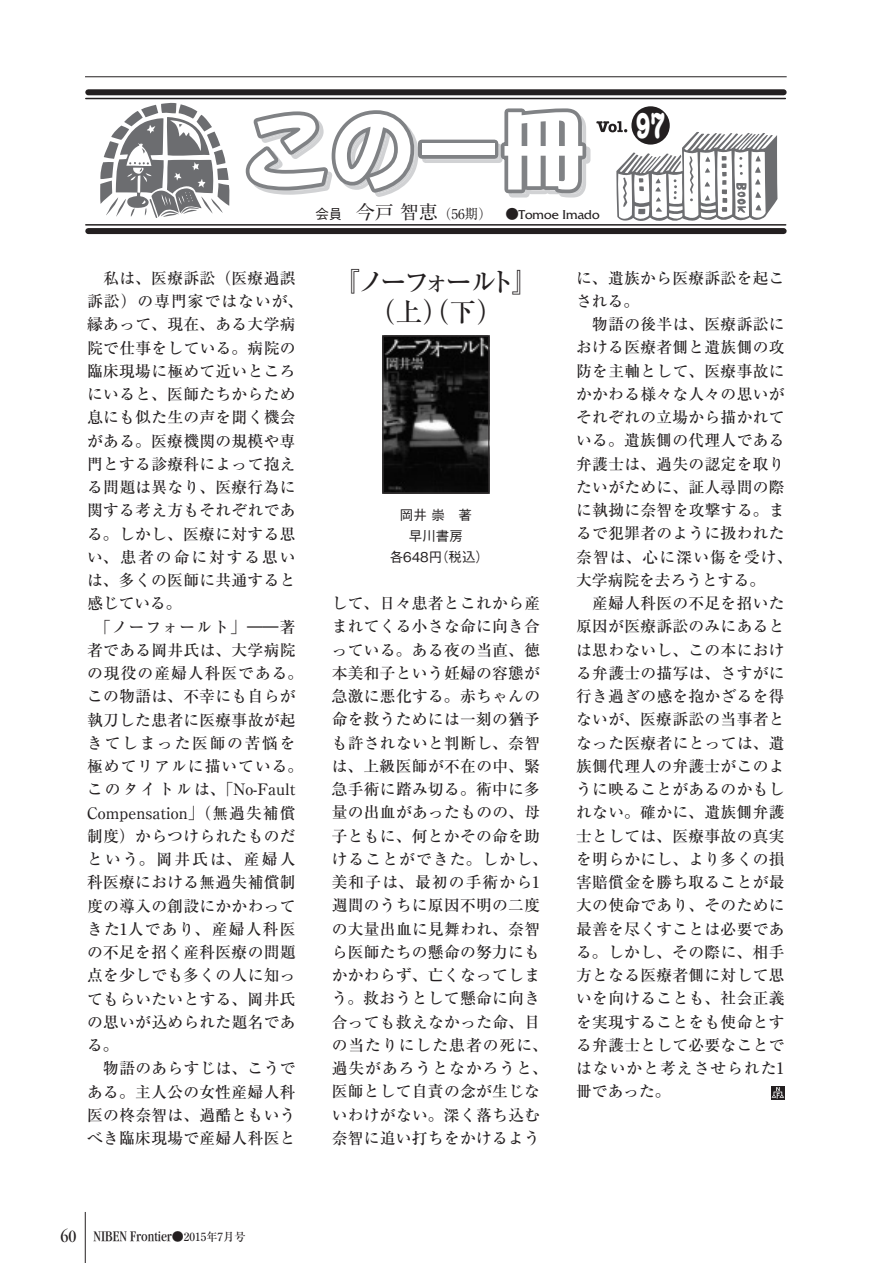
<style>
.page{position:relative;width:893px;height:1263px;background:#fff}
.page>*{position:absolute;margin:0;border:0;box-sizing:border-box;transform-origin:0 0}
.t1{font:700 37.5px "American Typewriter";color:#fff;scale:.6 1}
.t2{font:27px/30px "Ryumin Pro Medium 90 pv RKSJ H";letter-spacing:-.175em;color:#231f20;text-align:center}
.t3{font:15.75px/23.2px "Ryumin Pro Medium 90 pv RKSJ H";letter-spacing:.02em;color:#231f20}
.t4{font:15.75px "Ryumin Pro Medium 90 pv RKSJ H";letter-spacing:.065em;color:#231f20}
.t5{font:15.75px "Ryumin Pro Medium 90 pv RKSJ H";color:#231f20}
.t6{font:15.75px "Ryumin Pro Medium 90 pv RKSJ H";letter-spacing:.13em;color:#231f20}
.t7{font:15.75px "Ryumin Pro Medium 90 pv RKSJ H";letter-spacing:.08em;color:#231f20}
.t8{font:15.75px "Ryumin Pro Medium 90 pv RKSJ H";letter-spacing:.125em;color:#231f20}
.t9{font:15.75px "Ryumin Pro Medium 90 pv RKSJ H";letter-spacing:.075em;color:#231f20}
.t10{font:15.75px "Ryumin Pro Medium 90 pv RKSJ H";letter-spacing:.11em;color:#231f20}
.t11{font:15.75px "Ryumin Pro Medium 90 pv RKSJ H";letter-spacing:.135em;color:#231f20}
.t12{font:condensed 15px "Garamond";color:#231f20}
.t13{font:13.5px "Friz Quadrata";color:#231f20}
.t14{font:13.5px/21px "Gothic BBB Pro Medium 90 pv RKSJ H";color:#231f20;text-align:center}
.s1{font-family:"Gothic BBB Pro Medium 90 pv RKSJ H"}
.s2{font-family:"Ryumin Pro Regular 90 pv RKSJ H";font-size:18.9px}
.s3{font-family:"Ryumin Pro Regular 90 pv RKSJ H"}
.s4{font-size:18px}
.s5{font-family:"Ryumin Pro Medium 90 pv RKSJ H";font-stretch:normal;font-size:12px}
.s6{font-family:"Ryumin Pro Medium 90 pv RKSJ H";font-stretch:normal;font-size:11.25px}
</style>
<div class="page">
<hr style="left:85px;top:1212px;width:1px;height:51px;background:#231f20">
<hr style="left:86px;top:98px;width:699px;height:1px;background:#231f20">
<div style="left:88px;top:89px;width:696px;height:6px;background:#231f20"></div>
<div style="left:88px;top:228px;width:696px;height:6px;background:#231f20"></div>
<hr style="left:86px;top:224px;width:700px;height:2px;background:#231f20">
<svg style="left:100px;top:102px;width:130px;height:116px"></svg>
<svg style="left:245px;top:108px;width:345px;height:90px"></svg>
<div style="left:771px;top:1086px;width:13px;height:13px;background:#231f20"></div>
<svg style="left:771px;top:1087px;width:13px;height:11px"></svg>
<hr style="left:85px;top:77px;width:702px;height:1px;background:#231f20">
<img style="left:385px;top:338px;width:102px;height:153px">
<div style="left:383px;top:336px;width:106px;height:157px;border:1px solid #231f20"></div>
<div style="left:631px;top:106px;width:39px;height:39px;background:#231f20;border-radius:50%"></div>
<svg style="left:596px;top:121px;width:181px;height:100px"></svg>
<h1 class="t1" style="left:636px;top:93px;width:51px">97</h1>
<p class="t3" style="left:87px;top:268px;width:210px">　私は、医療訴訟（医療過誤</p>
<p class="t4" style="left:87px;top:295px;width:218px">訴訟）の専門家ではないが、</p>
<p class="t3" style="left:87px;top:315px;width:210px">縁あって、現在、ある大学病</p>
<p class="t3" style="left:87px;top:338px;width:210px">院で仕事をしている。病院の</p>
<p class="t3" style="left:87px;top:361px;width:210px">臨床現場に極めて近いところ</p>
<p class="t3" style="left:87px;top:385px;width:210px">にいると、医師たちからため</p>
<p class="t3" style="left:87px;top:408px;width:210px">息にも似た生の声を聞く機会</p>
<p class="t3" style="left:87px;top:431px;width:210px">がある。医療機関の規模や専</p>
<p class="t3" style="left:87px;top:454px;width:210px">門とする診療科によって抱え</p>
<p class="t3" style="left:87px;top:478px;width:210px">る問題は異なり、医療行為に</p>
<p class="t3" style="left:87px;top:501px;width:210px">関する考え方もそれぞれであ</p>
<p class="t3" style="left:87px;top:524px;width:210px">る。しかし、医療に対する思</p>
<p class="t8" style="left:87px;top:551px;width:210px">い、患者の命に対する思い</p>
<p class="t3" style="left:87px;top:571px;width:210px">は、多くの医師に共通すると</p>
<p class="t3" style="left:87px;top:594px;width:96px">感じている。</p>
<p class="t9" style="left:95px;top:621px;width:202px">「ノーフォールト」――著</p>
<p class="t3" style="left:87px;top:640px;width:210px">者である岡井氏は、大学病院</p>
<p class="t4" style="left:87px;top:667px;width:218px">の現役の産婦人科医である。</p>
<p class="t3" style="left:87px;top:687px;width:210px">この物語は、不幸にも自らが</p>
<p class="t3" style="left:87px;top:710px;width:210px">執刀した患者に医療事故が起</p>
<p class="t10" style="left:87px;top:737px;width:210px">きてしまった医師の苦悩を</p>
<p class="t4" style="left:87px;top:760px;width:218px">極めてリアルに描いている。</p>
<p class="t6" style="left:87px;top:783px;width:210px">このタイトルは、「No-Fault</p>
<p class="t5" style="left:87px;top:807px;width:210px">Compensation」（無過失補償</p>
<p class="t3" style="left:87px;top:826px;width:210px">制度）からつけられたものだ</p>
<p class="t11" style="left:87px;top:853px;width:210px">という。岡井氏は、産婦人</p>
<p class="t3" style="left:87px;top:873px;width:210px">科医療における無過失補償制</p>
<p class="t3" style="left:87px;top:896px;width:210px">度の導入の創設にかかわって</p>
<p class="t7" style="left:87px;top:923px;width:210px">きた1人であり、産婦人科医</p>
<p class="t3" style="left:87px;top:943px;width:210px">の不足を招く産科医療の問題</p>
<p class="t3" style="left:87px;top:966px;width:210px">点を少しでも多くの人に知っ</p>
<p class="t3" style="left:87px;top:989px;width:210px">てもらいたいとする、岡井氏</p>
<p class="t3" style="left:87px;top:1012px;width:210px">の思いが込められた題名であ</p>
<p class="t3" style="left:87px;top:1036px;width:33px">る。</p>
<p class="t3" style="left:87px;top:1059px;width:210px">　物語のあらすじは、こうで</p>
<p class="t3" style="left:87px;top:1082px;width:210px">ある。主人公の女性産婦人科</p>
<p class="t3" style="left:87px;top:1105px;width:210px">医の柊奈智は、過酷ともいう</p>
<p class="t3" style="left:87px;top:1129px;width:210px">べき臨床現場で産婦人科医と</p>
<p class="t13" style="left:315px;top:207px;width:286px"><span class="s1">会員</span> <span class="s2">今戸 智恵</span><span class="s3">（56期）　●</span>Tomoe Imado</p>
<h2 class="t2" style="left:333px;top:270px;width:208px">『ノーフォールト』（上）（下）</h2>
<p class="t14" style="left:390px;top:506px;width:101px">岡井 崇　著<br>早川書房<br>各648円（税込）</p>
<p class="t3" style="left:332px;top:594px;width:218px">して、日々患者とこれから産まれてくる小さな命に向き合っている。ある夜の当直、徳本美和子という妊婦の容態が急激に悪化する。赤ちゃんの命を救うためには一刻の猶予も許されないと判断し、奈智は、上級医師が不在の中、緊急手術に踏み切る。術中に多量の出血があったものの、母子ともに、何とかその命を助けることができた。しかし、美和子は、最初の手術から1週間のうちに原因不明の二度の大量出血に見舞われ、奈智ら医師たちの懸命の努力にもかかわらず、亡くなってしまう。救おうとして懸命に向き合っても救えなかった命、目の当たりにした患者の死に、過失があろうとなかろうと、医師として自責の念が生じないわけがない。深く落ち込む奈智に追い打ちをかけるよう</p>
<p class="t3" style="left:576px;top:268px;width:218px">に、遺族から医療訴訟を起こされる。<br>　物語の後半は、医療訴訟における医療者側と遺族側の攻防を主軸として、医療事故にかかわる様々な人々の思いがそれぞれの立場から描かれている。遺族側の代理人である弁護士は、過失の認定を取りたいがために、証人尋問の際に執拗に奈智を攻撃する。まるで犯罪者のように扱われた奈智は、心に深い傷を受け、大学病院を去ろうとする。<br>　産婦人科医の不足を招いた原因が医療訴訟のみにあるとは思わないし、この本における弁護士の描写は、さすがに行き過ぎの感を抱かざるを得ないが、医療訴訟の当事者となった医療者にとっては、遺族側代理人の弁護士がこのように映ることがあるのかもしれない。確かに、遺族側弁護士としては、医療事故の真実を明らかにし、より多くの損害賠償金を勝ち取ることが最大の使命であり、そのために最善を尽くすことは必要である。しかし、その際に、相手方となる医療者側に対して思いを向けることも、社会正義を実現することをも使命とする弁護士として必要なことではないかと考えさせられた1冊であった。</p>
<p class="t12" style="left:61px;top:1228px;width:187px"><span class="s4">60</span> NIBEN Frontier<span class="s5">●</span><span class="s6">2015年7月号</span></p>
</div>
